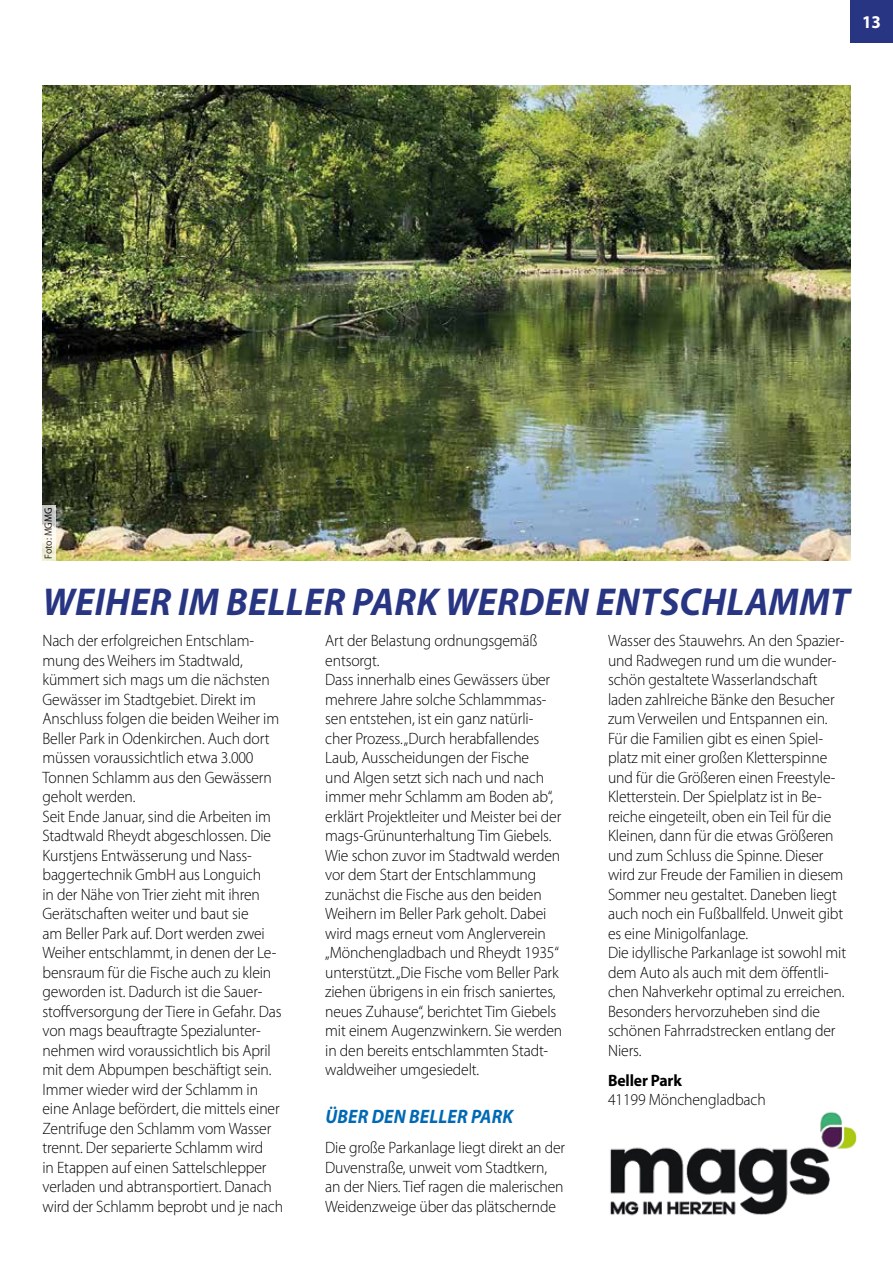
<style>
.page{position:relative;width:893px;height:1263px;background:#fff}
.page>*{position:absolute;margin:0;border:0;box-sizing:border-box;transform-origin:0 0}
.t1{font:italic 700 39px "Myriad Pro";letter-spacing:.01em;color:#283583;scale:.95 1}
.t2{font:italic 700 19.5px "Myriad Pro";letter-spacing:.01em;color:#0069b4;scale:.93 1}
.t3{font:700 18px "Myriad Pro";color:#fff;scale:.95 1}
.t4{font:300 16.5px/19.5px "Myriad Pro";letter-spacing:-.01em;color:#000;scale:.95 1}
.t5{font:700 16.5px "Myriad Pro";letter-spacing:-.01em;color:#000;scale:.95 1}
.t6{font:10.5px "Myriad Pro";letter-spacing:-.01em;color:#000;scale:.95 1}
</style>
<div class="page">
<div style="left:850px;top:0;width:43px;height:43px;background:#283583"></div>
<img style="left:610px;top:1111px;width:247px;height:105px">
<img style="left:43px;top:86px;width:807px;height:474px">
<svg style="left:43px;top:506px;width:13px;height:55px"></svg>
<p class="t3" style="left:862px;top:10px;width:21px">13</p>
<p class="t6" style="left:42px;top:559px;width:55px;rotate:-90deg">Foto: MGMG</p>
<h1 class="t1" style="left:43px;top:576px;width:851px">WEIHER IM BELLER PARK WERDEN ENTSCHLAMMT</h1>
<p class="t4" style="left:43px;top:631px;width:255px">Nach der erfolgreichen Entschlam&shy;mung des Weihers im Stadtwald, kümmert sich mags um die nächsten Gewässer im Stadtgebiet. Direkt im Anschluss folgen die beiden Weiher im Beller Park in Odenkirchen. Auch dort müssen voraussichtlich etwa 3.000<br>Tonnen Schlamm aus den Gewässern geholt werden.<br>Seit Ende Januar, sind die Arbeiten im Stadtwald Rheydt abgeschlossen. Die Kurstjens Entwässerung und Nass&shy;baggertechnik GmbH aus Longuich<br>in der Nähe von Trier zieht mit ihren Gerätschaften weiter und baut sie<br>am Beller Park auf. Dort werden zwei Weiher entschlammt, in denen der Le&shy;bensraum für die Fische auch zu klein geworden ist. Dadurch ist die Sauer&shy;stoffversorgung der Tiere in Gefahr. Das von mags beauftragte Spezialunter&shy;nehmen wird voraussichtlich bis April mit dem Abpumpen beschäftigt sein.<br>Immer wieder wird der Schlamm in eine Anlage befördert, die mittels einer Zentrifuge den Schlamm vom Wasser trennt. Der separierte Schlamm wird<br>in Etappen auf einen Sattelschlepper verladen und abtransportiert. Danach wird der Schlamm beprobt und je nach</p>
<p class="t4" style="left:325px;top:631px;width:251px">Art der Belastung ordnungsgemäß entsorgt.<br>Dass innerhalb eines Gewässers über mehrere Jahre solche Schlammmas&shy;sen entstehen, ist ein ganz natürli&shy;cher Prozess. „Durch herabfallendes Laub, Ausscheidungen der Fische<br>und Algen setzt sich nach und nach immer mehr Schlamm am Boden ab“, erklärt Projektleiter und Meister bei der mags-Grünunterhaltung Tim Giebels.<br>Wie schon zuvor im Stadtwald werden vor dem Start der Entschlammung zunächst die Fische aus den beiden Weihern im Beller Park geholt. Dabei wird mags erneut vom Anglerverein „Mönchengladbach und Rheydt 1935“ unterstützt. „Die Fische vom Beller Park ziehen übrigens in ein frisch saniertes, neues Zuhause“, berichtet Tim Giebels mit einem Augenzwinkern. Sie werden in den bereits entschlammten Stadt&shy;waldweiher umgesiedelt.</p>
<p class="t4" style="left:608px;top:631px;width:252px">Wasser des Stauwehrs. An den Spazier&shy;und Radwegen rund um die wunder&shy;schön gestaltete Wasserlandschaft laden zahlreiche Bänke den Besucher zum Verweilen und Entspannen ein.<br>Für die Familien gibt es einen Spiel&shy;platz mit einer großen Kletterspinne und für die Größeren einen Freestyle-Kletterstein. Der Spielplatz ist in Be&shy;reiche eingeteilt, oben ein Teil für die Kleinen, dann für die etwas Größeren und zum Schluss die Spinne. Dieser wird zur Freude der Familien in diesem Sommer neu gestaltet. Daneben liegt auch noch ein Fußballfeld. Unweit gibt es eine Minigolfanlage.<br>Die idyllische Parkanlage ist sowohl mit dem Auto als auch mit dem öffentli&shy;chen Nahverkehr optimal zu erreichen.<br>Besonders hervorzuheben sind die schönen Fahrradstrecken entlang der Niers.</p>
<p class="t5" style="left:608px;top:1069px;width:79px">Beller Park</p>
<p class="t4" style="left:608px;top:1090px;width:167px">41199 Mönchengladbach</p>
<p class="t2" style="left:325px;top:1104px;width:203px">ÜBER DEN BELLER PARK</p>
<p class="t4" style="left:325px;top:1138px;width:254px">Die große Parkanlage liegt direkt an der Duvenstraße, unweit vom Stadtkern, an der Niers. Tief ragen die malerischen Weidenzweige über das plätschernde</p>
</div>
